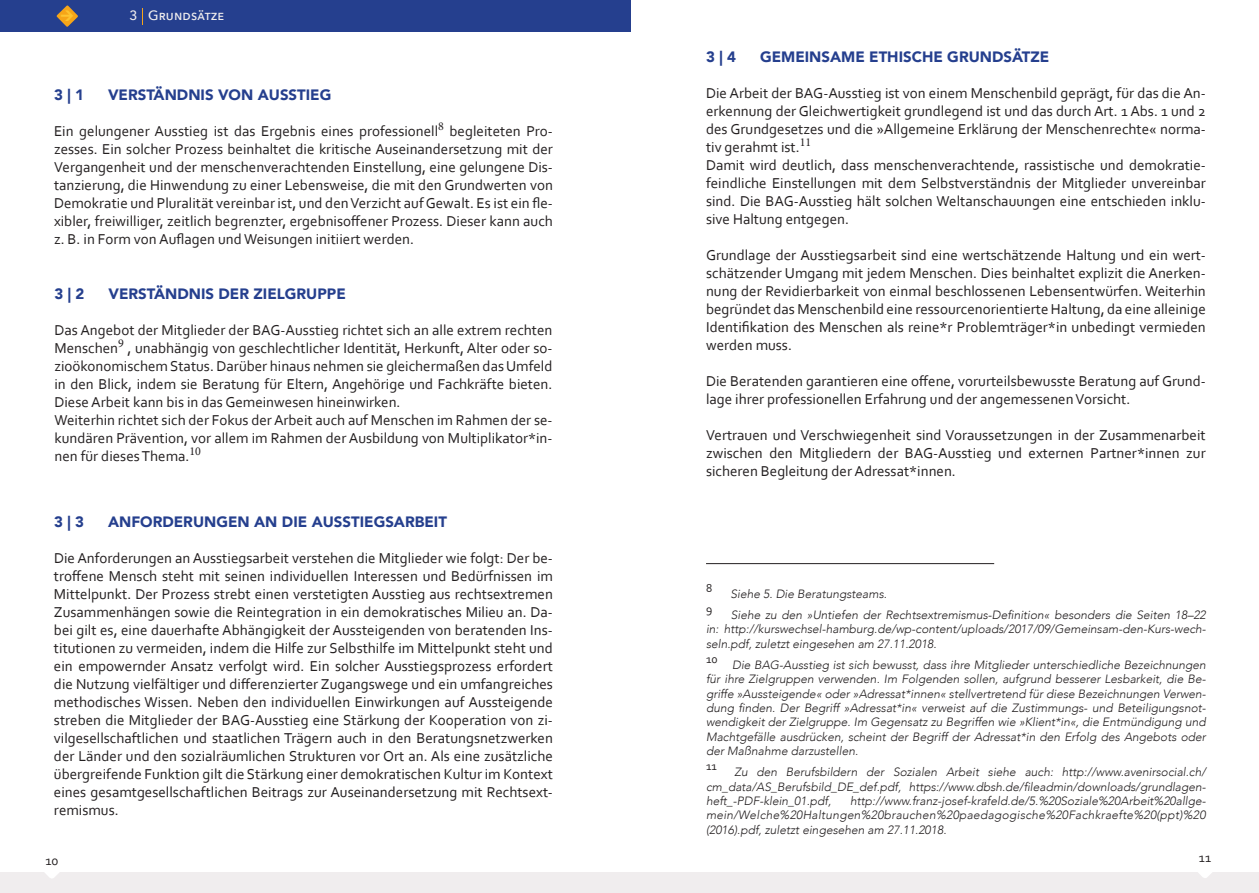
<style>
.page{position:relative;width:1259px;height:893px;background:#fff}
.page>*{position:absolute;margin:0;border:0;box-sizing:border-box;transform-origin:0 0}
.t1{font:15px/18px "Corbel";color:#231f20;text-align:justify}
.t2{font:900 15px "Avenir";color:#253f8e}
.t3{font:500 13.5px "Avenir Next";letter-spacing:.01em;color:#f0edee}
.t4{font:13.5px "Corbel";color:#231f20}
.t5{font:italic 300 12px/14.4px "Avenir";color:#231f20;text-align:justify}
.t6{font:12px "Corbel";color:#231f20}
</style>
<div class="page">
<div style="left:0;top:872px;width:1259px;height:21px;background:#f0edee"></div>
<svg style="left:1198px;top:872px;width:14px;height:6px"></svg>
<svg style="left:45px;top:872px;width:14px;height:6px"></svg>
<div style="left:0;top:0;width:630px;height:31px;background:#253f8e"></div>
<svg style="left:142px;top:8px;width:1px;height:16px"></svg>
<hr style="left:706px;top:563px;width:288px;height:1px;background:#231f20">
<svg style="left:56px;top:5px;width:22px;height:22px"></svg>
<p class="t3" style="left:129px;top:4px;width:97px">3 Grundsätze</p>
<p class="t2" style="left:54px;top:82px;width:31px">3 | 1</p>
<p class="t2" style="left:108px;top:82px;width:225px">VERSTÄNDNIS VON AUSSTIEG</p>
<p class="t1" style="left:54px;top:121px;width:500px">Ein gelungener Ausstieg ist das Ergebnis eines professionell<sup>8</sup> begleiteten Pro&shy;zesses. Ein solcher Prozess beinhaltet die kritische Auseinandersetzung mit der Vergangenheit und der menschenverachtenden Einstellung, eine gelungene Dis&shy;tanzierung, die Hinwendung zu einer Lebensweise, die mit den Grundwerten von Demokratie und Pluralität vereinbar ist, und denVerzicht aufGewalt. Es ist ein fle&shy;xibler, freiwilliger, zeitlich begrenzter, ergebnisoffener Prozess. Dieser kann auch z. B. in Form von Auflagen undWeisungen initiiert werden.</p>
<p class="t2" style="left:54px;top:281px;width:31px">3 | 2</p>
<p class="t2" style="left:108px;top:281px;width:239px">VERSTÄNDNIS DER ZIELGRUPPE</p>
<p class="t1" style="left:54px;top:321px;width:499px;text-align:left">Das Angebot der Mitglieder der BAG-Ausstieg richtet sich an alle extrem rechten Menschen<sup>9</sup> , unabhängig von geschlechtlicher Identität, Herkunft, Alter oder so&shy;zioökonomischem Status. Darüber hinaus nehmen sie gleichermaßen das Umfeld in den Blick, indem sie Beratung für Eltern, Angehörige und Fachkräfte bieten.<br>Diese Arbeit kann bis in das Gemeinwesen hineinwirken.<br>Weiterhin richtet sich der Fokus derArbeit auch auf Menschen im Rahmen der se&shy;kundären Prävention, vor allem im Rahmen der Ausbildung von Multiplikator*in&shy;nen für dieses Thema.<sup>10</sup></p>
<p class="t2" style="left:54px;top:509px;width:31px">3 | 3</p>
<p class="t2" style="left:108px;top:509px;width:340px">ANFORDERUNGEN AN DIE AUSSTIEGSARBEIT</p>
<p class="t1" style="left:54px;top:549px;width:500px">Die Anforderungen an Ausstiegsarbeit verstehen die Mitglieder wie folgt: Der be&shy;troffene Mensch steht mit seinen individuellen Interessen und Bedürfnissen im Mittelpunkt. Der Prozess strebt einen verstetigten Ausstieg aus rechtsextremen Zusammenhängen sowie die Reintegration in ein demokratisches Milieu an. Da&shy;bei gilt es, eine dauerhafte Abhängigkeit der Aussteigenden von beratenden Ins&shy;titutionen zu vermeiden, indem die Hilfe zur Selbsthilfe im Mittelpunkt steht und ein empowernder Ansatz verfolgt wird. Ein solcher Ausstiegsprozess erfordert die Nutzung vielfältiger und differenzierter Zugangswege und ein umfangreiches methodisches Wissen. Neben den individuellen Einwirkungen auf Aussteigende streben die Mitglieder der BAG-Ausstieg eine Stärkung der Kooperation von zi&shy;vilgesellschaftlichen und staatlichen Trägern auch in den Beratungsnetzwerken der Länder und den sozialräumlichen Strukturen vor Ort an. Als eine zusätzliche übergreifende Funktion gilt die Stärkung einer demokratischen Kultur im Kontext eines gesamtgesellschaftlichen Beitrags zur Auseinandersetzung mit Rechtsext&shy;remismus.</p>
<p class="t2" style="left:706px;top:44px;width:31px">3 | 4</p>
<p class="t2" style="left:760px;top:44px;width:291px">GEMEINSAME ETHISCHE GRUNDSÄTZE</p>
<p class="t1" style="left:706px;top:84px;width:501px;text-align:left">Die Arbeit der BAG-Ausstieg ist von einem Menschenbild geprägt, für das die An&shy;erkennung der Gleichwertigkeit grundlegend ist und das durch Art. 1 Abs. 1 und 2 des Grundgesetzes und die »Allgemeine Erklärung der Menschenrechte« norma&shy;tiv gerahmt ist.<sup>11<br></sup>Damit wird deutlich, dass menschenverachtende, rassistische und demokratie&shy;feindliche Einstellungen mit dem Selbstverständnis der Mitglieder unvereinbar sind. Die BAG-Ausstieg hält solchen Weltanschauungen eine entschieden inklu&shy;sive Haltung entgegen.</p>
<p class="t1" style="left:706px;top:246px;width:501px">Grundlage der Ausstiegsarbeit sind eine wertschätzende Haltung und ein wert&shy;schätzender Umgang mit jedem Menschen. Dies beinhaltet explizit die Anerken&shy;nung der Revidierbarkeit von einmal beschlossenen Lebensentwürfen. Weiterhin begründet das Menschenbild eine ressourcenorientierte Haltung, da eine alleinige Identifikation des Menschen als reine*r Problemträger*in unbedingt vermieden werden muss.</p>
<p class="t1" style="left:706px;top:372px;width:501px">Die Beratenden garantieren eine offene, vorurteilsbewusste Beratung auf Grund&shy;lage ihrer professionellen Erfahrung und der angemessenen Vorsicht.</p>
<p class="t1" style="left:706px;top:426px;width:501px">Vertrauen und Verschwiegenheit sind Voraussetzungen in der Zusammenarbeit zwischen den Mitgliedern der BAG-Ausstieg und externen Partner*innen zur sicheren Begleitung der Adressat*innen.</p>
<p class="t6" style="left:706px;top:580px;width:8px">8</p>
<p class="t5" style="left:730px;top:587px;width:158px">Siehe 5. Die Beratungsteams.</p>
<p class="t6" style="left:706px;top:601px;width:8px">9</p>
<p class="t5" style="left:706px;top:608px;width:501px;text-indent:25px">Siehe zu den »Untiefen der Rechtsextremismus-Definition« besonders die Seiten 18–22 in: http://kurswechsel-hamburg.de/wp-content/uploads/2017/09/Gemeinsam-den-Kurs-wech&shy;seln.pdf, zuletzt eingesehen am 27.11.2018.</p>
<p class="t6" style="left:706px;top:651px;width:13px">10</p>
<p class="t5" style="left:706px;top:657px;width:501px;text-indent:26px">Die BAG-Ausstieg ist sich bewusst, dass ihre Mitglieder unterschiedliche Bezeichnungen für ihre Zielgruppen verwenden. Im Folgenden sollen, aufgrund besserer Lesbarkeit, die Be&shy;griffe »Aussteigende« oder »Adressat*innen« stellvertretend für diese Bezeichnungen Verwen&shy;dung finden. Der Begriff »Adressat*in« verweist auf die Zustimmungs- und Beteiligungsnot&shy;wendigkeit der Zielgruppe. Im Gegensatz zu Begriffen wie »Klient*in«, die Entmündigung und Machtgefälle ausdrücken, scheint der Begriff der Adressat*in den Erfolg des Angebots oder der Maßnahme darzustellen.</p>
<p class="t6" style="left:706px;top:759px;width:12px">11</p>
<p class="t5" style="left:706px;top:765px;width:501px;text-indent:28px">Zu den Berufsbildern der Sozialen Arbeit siehe auch: http://www.avenirsocial.ch/ cm_data/AS_Berufsbild_DE_def.pdf, https://www.dbsh.de/fileadmin/downloads/grundlagen&shy;heft_-PDF-klein_01.pdf,</p>
<p class="t5" style="left:706px;top:794px;width:501px;text-indent:144px">http://www.franz-josef-krafeld.de/5.%20Soziale%20Arbeit%20allge&shy;mein/Welche%20Haltungen%20brauchen%20paedagogische%20Fachkraefte%20(ppt)%20 (2016).pdf, zuletzt eingesehen am 27.11.2018.</p>
<p class="t4" style="left:45px;top:852px;width:14px">10</p>
<p class="t4" style="left:1199px;top:849px;width:14px">11</p>
</div>
